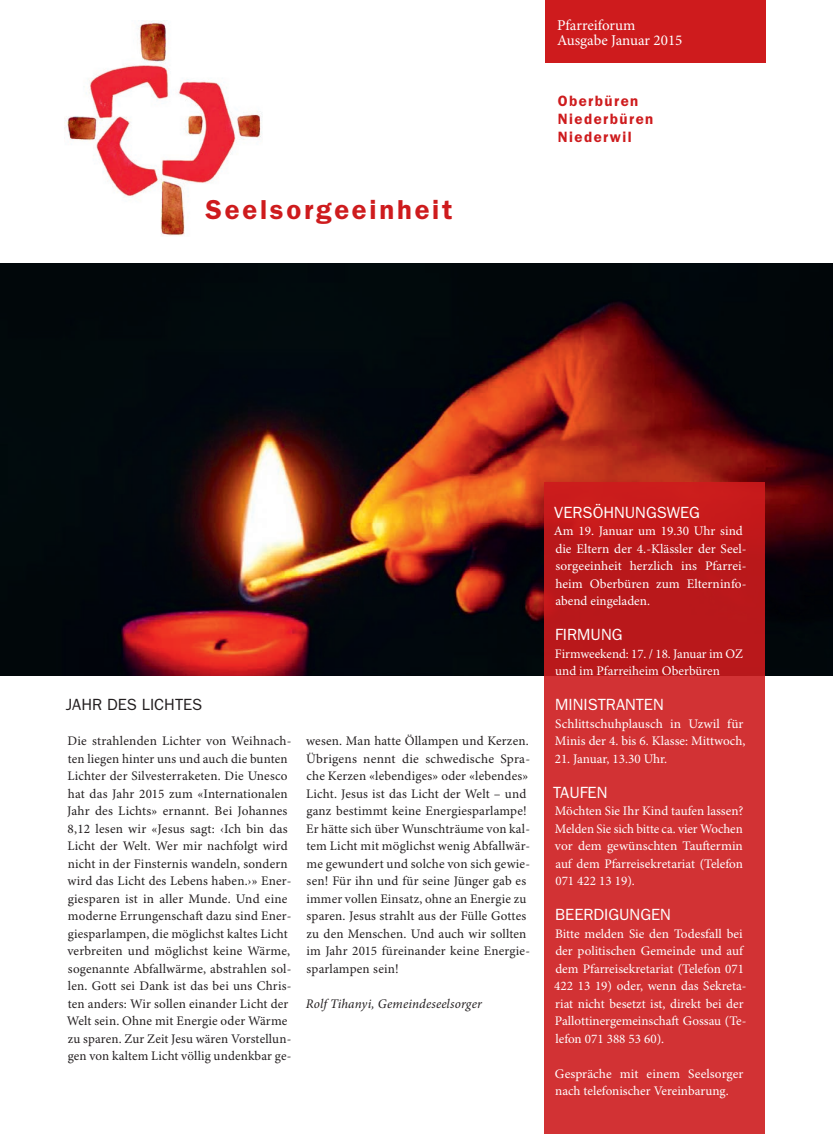
<style>
.page{position:relative;width:833px;height:1134px;background:#fff}
.page>*{position:absolute;margin:0;border:0;box-sizing:border-box;transform-origin:0 0}
.t1{font:600 27.5px "ITC Franklin Gothic Std";letter-spacing:.1em;color:#ce1b1d}
.t2{font:16.25px "ITC Franklin Gothic Std";color:#fff}
.t3{font:16.25px "ITC Franklin Gothic Std";color:#231f20}
.t4{font:600 15px/18px "ITC Franklin Gothic Std";letter-spacing:.1em;color:#ce1b1d}
.t5{font:15px/15px "Minion Pro";color:#fff}
.t6{font:13.12px/17.5px "Minion Pro";letter-spacing:.015em;color:#231f20}
.t7{font:13.12px/17.5px "Minion Pro";color:#fff}
.t8{font:italic 13.12px "Minion Pro";letter-spacing:.01em;color:#231f20}
</style>
<div class="page">
<img style="left:0;top:264px;width:833px;height:411px">
<img style="left:65px;top:20px;width:197px;height:216px">
<div style="left:544px;top:483px;width:221px;height:651px;background:linear-gradient(to bottom,#c01b1d,#d83a3c)"></div>
<div style="left:544px;top:0;width:221px;height:63px;background:#ce1b1d"></div>
<h1 class="t1" style="left:206px;top:193px;width:248px">Seelsorgeeinheit</h1>
<p class="t5" style="left:557px;top:18px;width:127px">Pfarreiforum<br>Ausgabe Januar 2015</p>
<p class="t4" style="left:557px;top:92px;width:97px">Oberbüren<br>Niederbüren<br>Niederwil</p>
<p class="t3" style="left:66px;top:695px;width:138px">JAHR DES LICHTES</p>
<p class="t6" style="left:67px;top:733px;width:226px">Die strahlenden Lichter von Weihnach&shy;ten liegen hinter uns und auch die bunten Lichter der Silvesterraketen. Die Unesco hat das Jahr 2015 zum «Internationalen Jahr des Lichts» ernannt. Bei Johannes 8,12 lesen wir «Jesus sagt: ‹Ich bin das Licht der Welt. Wer mir nachfolgt wird nicht in der Finsternis wandeln, sondern wird das Licht des Lebens haben.›» Ener&shy;giesparen ist in aller Munde. Und eine moderne Errungenschaft dazu sind Ener&shy;giesparlampen, die möglichst kaltes Licht verbreiten und möglichst keine Wärme, sogenannte Abfallwärme, abstrahlen sol&shy;len. Gott sei Dank ist das bei uns Chris&shy;ten anders: Wir sollen einander Licht der Welt sein. Ohne mit Energie oder Wärme zu sparen. Zur Zeit Jesu wären Vorstellun&shy;gen von kaltem Licht völlig undenkbar ge-</p>
<p class="t6" style="left:306px;top:733px;width:226px">wesen. Man hatte Öllampen und Kerzen.<br>Übrigens nennt die schwedische Spra&shy;che Kerzen «lebendiges» oder «lebendes» Licht. Jesus ist das Licht der Welt – und ganz bestimmt keine Energiesparlampe!<br>Er hätte sich über Wunschträume von kal&shy;tem Licht mit möglichst wenig Abfallwär&shy;me gewundert und solche von sich gewie&shy;sen! Für ihn und für seine Jünger gab es immer vollen Einsatz, ohne an Energie zu sparen. Jesus strahlt aus der Fülle Gottes zu den Menschen. Und auch wir sollten im Jahr 2015 füreinander keine Energie&shy;sparlampen sein!</p>
<p class="t8" style="left:306px;top:994px;width:178px">Rolf Tihanyi, Gemeindeseelsorger</p>
<p class="t2" style="left:554px;top:503px;width:147px">VERSÖHNUNGSWEG</p>
<p class="t7" style="left:553px;top:523px;width:194px">Am 19. Januar um 19.30 Uhr sind die Eltern der 4.-Klässler der Seel&shy;sorgeeinheit herzlich ins Pfarrei&shy;heim Oberbüren zum Elterninfo&shy;abend eingeladen.</p>
<p class="t2" style="left:555px;top:625px;width:69px">FIRMUNG</p>
<p class="t7" style="left:555px;top:645px;width:190px">Firmweekend: 17. / 18. Januar im OZ und im Pfarreiheim Oberbüren</p>
<p class="t2" style="left:555px;top:695px;width:110px">MINISTRANTEN</p>
<p class="t7" style="left:555px;top:715px;width:192px">Schlittschuhplausch in Uzwil für<br>Minis der 4. bis 6. Klasse: Mittwoch,</p>
<p class="t7" style="left:554px;top:750px;width:114px">21. Januar, 13.30 Uhr.</p>
<p class="t2" style="left:553px;top:783px;width:56px">TAUFEN</p>
<p class="t7" style="left:555px;top:803px;width:190px;text-align:justify">Möchten Sie Ihr Kind taufen lassen?<br>Melden Sie sich bitte ca. vier Wochen vor dem gewünschten Tauftermin auf dem Pfarreisekretariat (Telefon 071 422 13 19).</p>
<p class="t2" style="left:555px;top:905px;width:117px">BEERDIGUNGEN</p>
<p class="t7" style="left:554px;top:925px;width:194px">Bitte melden Sie den Todesfall bei der politischen Gemeinde und auf dem Pfarreisekretariat (Telefon 071<br>422 13 19) oder, wenn das Sekreta&shy;riat nicht besetzt ist, direkt bei der Pallottinergemeinschaft Gossau (Te&shy;lefon 071 388 53 60).</p>
<p class="t7" style="left:555px;top:1065px;width:190px">Gespräche mit einem Seelsorger nach telefonischer Vereinbarung.</p>
</div>
